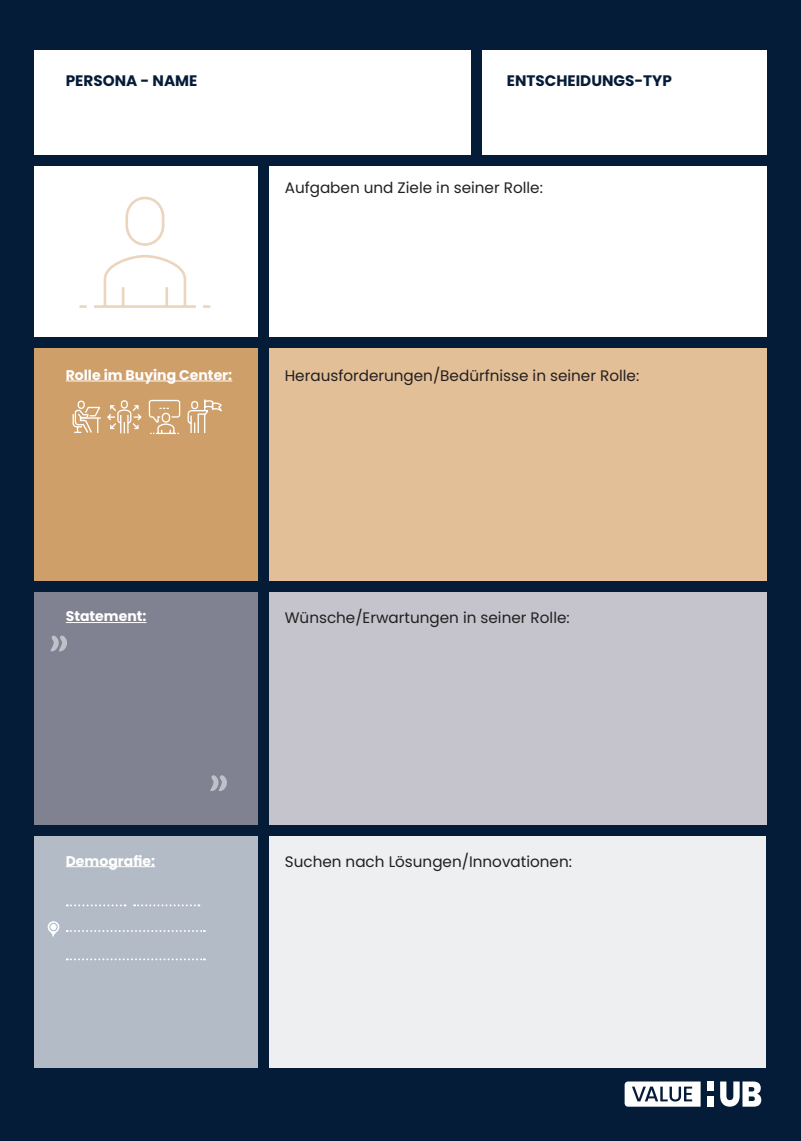
<style>
.page{position:relative;width:801px;height:1141px;background:#051c38}
.page>*{position:absolute;margin:0;border:0;box-sizing:border-box;transform-origin:0 0}
.t1{font:57.44px "Erlan";color:#fff}
.t2{font:15.2px "Poppins";color:#231f20}
.t3{font:700 15.2px "Poppins";color:#051c38}
.t4{font:700 14px "Poppins";color:#fff}
</style>
<div class="page">
<div style="left:34px;top:166px;width:224px;height:171px;background:#fff"></div>
<div style="left:34px;top:348px;width:224px;height:233px;background:#cf9f69"></div>
<div style="left:269px;top:348px;width:497px;height:233px;background:#e2bf97"></div>
<div style="left:269px;top:592px;width:497px;height:233px;background:#c5c4cd"></div>
<div style="left:34px;top:592px;width:224px;height:233px;background:#808292"></div>
<div style="left:34px;top:836px;width:224px;height:231px;background:#b2bbc6"></div>
<div style="left:269px;top:836px;width:496px;height:231px;background:#edeff1"></div>
<div style="left:269px;top:166px;width:497px;height:171px;background:#fff"></div>
<div style="left:34px;top:50px;width:437px;height:104px;background:#fff"></div>
<div style="left:482px;top:50px;width:284px;height:104px;background:#fff"></div>
<hr style="left:66px;top:381px;width:166px;height:1px;background:#fff">
<hr style="left:66px;top:622px;width:80px;height:1px;background:#fff">
<hr style="left:66px;top:866px;width:89px;height:1px;background:#fff">
<svg style="left:187px;top:399px;width:35px;height:34px"></svg>
<svg style="left:72px;top:399px;width:109px;height:36px"></svg>
<svg style="left:79px;top:196px;width:132px;height:112px"></svg>
<svg style="left:720px;top:1081px;width:41px;height:25px"></svg>
<div style="left:707px;top:1081px;width:6px;height:10px;background:#fff"></div>
<div style="left:707px;top:1096px;width:6px;height:10px;background:#fff"></div>
<svg style="left:624px;top:1081px;width:76px;height:25px;background:#c9ced4"></svg>
<svg style="left:67px;top:904px;width:58px;height:2px"></svg>
<svg style="left:67px;top:930px;width:138px;height:2px"></svg>
<svg style="left:67px;top:958px;width:138px;height:2px"></svg>
<svg style="left:134px;top:904px;width:65px;height:2px"></svg>
<div style="left:48px;top:921px;width:11px;height:12px;border:2px solid #fff;border-radius:50%"></div>
<div style="left:50px;top:924px;width:7px;height:6px;background:#fff;border-radius:50%"></div>
<svg style="left:50px;top:931px;width:7px;height:6px"></svg>
<p class="t3" style="left:66px;top:72px;width:133px">PERSONA - NAME</p>
<p class="t3" style="left:507px;top:72px;width:166px">ENTSCHEIDUNGS-TYP</p>
<p class="t2" style="left:285px;top:179px;width:260px">Aufgaben und Ziele in seiner Rolle:</p>
<p class="t4" style="left:66px;top:367px;width:168px">Rolle im Buying Center:</p>
<p class="t2" style="left:285px;top:367px;width:356px">Herausforderungen/Bedürfnisse in seiner Rolle:</p>
<p class="t4" style="left:66px;top:608px;width:82px">Statement:</p>
<h1 class="t1" style="left:48px;top:592px;width:27px">„</h1>
<p class="t4" style="left:66px;top:852px;width:91px">Demografie:</p>
<h1 class="t1" style="left:207px;top:731px;width:27px">„</h1>
<p class="t2" style="left:285px;top:608px;width:286px">Wünsche/Erwartungen in seiner Rolle:</p>
<p class="t2" style="left:285px;top:853px;width:289px">Suchen nach Lösungen/Innovationen:</p>
</div>
